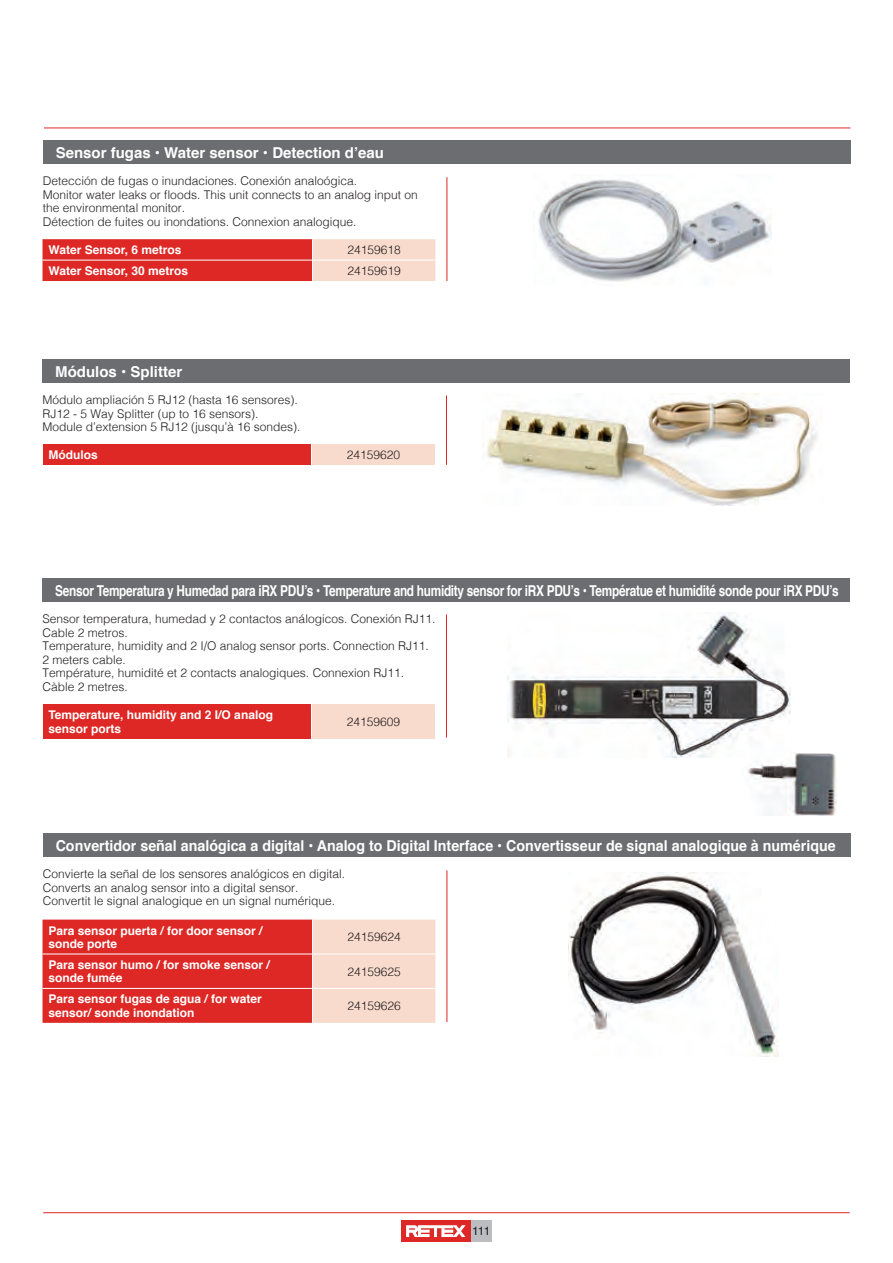
<style>
.page{position:relative;width:893px;height:1263px;background:#fff}
.page>*{position:absolute;margin:0;border:0;box-sizing:border-box;transform-origin:0 0}
.t1{font:700 15px "Helvetica";letter-spacing:-.025em;color:#fff;scale:.79 1}
.t2{font:700 15px "Helvetica";color:#fff;scale:.95 1}
.t3{font:700 15px "Helvetica";color:#fff}
.t4{font:300 12px/13.5px "Helvetica";color:#231f20}
.t5{font:700 12px/13.5px "Helvetica";color:#fff}
.t6{font:12px "Helvetica";color:#231f20}
</style>
<div class="page">
<div style="left:471px;top:1220px;width:21px;height:22px;background:#bcbdc0"></div>
<div style="left:401px;top:1220px;width:70px;height:22px;background:#dd2825"></div>
<svg style="left:406px;top:1225px;width:60px;height:12px"></svg>
<hr style="left:43px;top:1212px;width:807px;height:1px;background:#dd2825">
<svg style="left:43px;top:239px;width:393px;height:42px;background:#e6655e"></svg>
<div style="left:43px;top:140px;width:808px;height:24px;background:#6c6d70"></div>
<hr style="left:447px;top:177px;width:1px;height:104px;background:#dd2825">
<svg style="left:43px;top:919px;width:393px;height:104px;background:#e6625b"></svg>
<hr style="left:312px;top:919px;width:1px;height:35px;background:#fff">
<hr style="left:43px;top:954px;width:270px;height:1px;background:#fff">
<hr style="left:313px;top:954px;width:123px;height:1px;background:#fff">
<hr style="left:312px;top:954px;width:1px;height:34px;background:#fff">
<hr style="left:43px;top:988px;width:270px;height:1px;background:#fff">
<hr style="left:313px;top:988px;width:123px;height:1px;background:#fff">
<hr style="left:312px;top:989px;width:1px;height:34px;background:#fff">
<div style="left:43px;top:833px;width:808px;height:24px;background:#6c6d70"></div>
<hr style="left:447px;top:870px;width:1px;height:152px;background:#dd2825">
<hr style="left:44px;top:128px;width:806px;height:1px;background:#dd2825">
<img style="left:569px;top:872px;width:209px;height:184px">
<div style="left:43px;top:359px;width:807px;height:24px;background:#6c6d70"></div>
<hr style="left:446px;top:395px;width:1px;height:70px;background:#dd2825">
<div style="left:43px;top:444px;width:268px;height:21px;background:#dd2825"></div>
<div style="left:311px;top:444px;width:124px;height:21px;background:#f9dbcd"></div>
<svg style="left:311px;top:444px;width:1px;height:21px"></svg>
<img style="left:486px;top:394px;width:331px;height:112px">
<img style="left:538px;top:179px;width:234px;height:103px">
<div style="left:43px;top:578px;width:807px;height:24px;background:#6c6d70"></div>
<hr style="left:446px;top:614px;width:1px;height:123px;background:#dd2825">
<div style="left:43px;top:704px;width:268px;height:34px;background:#dd2825"></div>
<div style="left:311px;top:704px;width:124px;height:34px;background:#f9dbcd"></div>
<hr style="left:311px;top:704px;width:1px;height:34px;background:#fff">
<img style="left:748px;top:753px;width:88px;height:62px">
<img style="left:508px;top:612px;width:283px;height:145px">
<p class="t3" style="left:56px;top:140px;width:330px">Sensor fugas • Water sensor • Detection d’eau</p>
<p class="t4" style="left:43px;top:173px;width:376px">Detección de fugas o inundaciones. Conexión analoógica.<br>Monitor water leaks or floods. This unit connects to an analog input on the environmental monitor.<br>Détection de fuites ou inondations. Connexion analogique.</p>
<p class="t5" style="left:48px;top:243px;width:134px">Water Sensor, 6 metros</p>
<p class="t4" style="left:348px;top:242px;width:55px">24159618</p>
<p class="t5" style="left:48px;top:264px;width:141px">Water Sensor, 30 metros</p>
<p class="t4" style="left:348px;top:263px;width:55px">24159619</p>
<p class="t3" style="left:55px;top:359px;width:128px">Módulos • Splitter</p>
<p class="t4" style="left:43px;top:392px;width:260px">Módulo ampliación 5 RJ12 (hasta 16 sensores).<br>RJ12 - 5 Way Splitter (up to 16 sensors).<br>Module d’extension 5 RJ12 (jusqu’à 16 sondes).</p>
<p class="t5" style="left:48px;top:448px;width:51px">Módulos</p>
<p class="t4" style="left:347px;top:447px;width:55px">24159620</p>
<p class="t1" style="left:55px;top:578px;width:993px">Sensor Temperatura y Humedad para iRX PDU’s • Temperature and humidity sensor for iRX PDU’s • Températue et humidité sonde pour iRX PDU’s</p>
<p class="t4" style="left:43px;top:611px;width:394px">Sensor temperatura, humedad y 2 contactos análogicos. Conexión RJ11.<br>Cable 2 metros.<br>Temperature, humidity and 2 I/O analog sensor ports. Connection RJ11.<br>2 meters cable.<br>Température, humidité et 2 contacts analogiques. Connexion RJ11.<br>Càble 2 metres.</p>
<p class="t5" style="left:48px;top:708px;width:226px">Temperature, humidity and 2 I/O analog sensor ports</p>
<p class="t4" style="left:347px;top:714px;width:55px">24159609</p>
<p class="t2" style="left:56px;top:833px;width:822px">Convertidor señal analógica a digital • Analog to Digital Interface • Convertisseur de signal analogique à numérique</p>
<p class="t4" style="left:43px;top:866px;width:304px">Convierte la señal de los sensores analógicos en digital.<br>Converts an analog sensor into a digital sensor.<br>Convertit le signal analogique en un signal numérique.</p>
<p class="t5" style="left:48px;top:924px;width:216px">Para sensor puerta / for door sensor / sonde porte</p>
<p class="t4" style="left:348px;top:929px;width:55px">24159624</p>
<p class="t5" style="left:48px;top:958px;width:223px">Para sensor humo / for smoke sensor / sonde fumée</p>
<p class="t4" style="left:348px;top:964px;width:55px">24159625</p>
<p class="t5" style="left:48px;top:992px;width:215px">Para sensor fugas de agua / for water sensor/ sonde inondation</p>
<p class="t4" style="left:348px;top:998px;width:55px">24159626</p>
<p class="t6" style="left:472px;top:1222px;width:20px">111</p>
</div>
